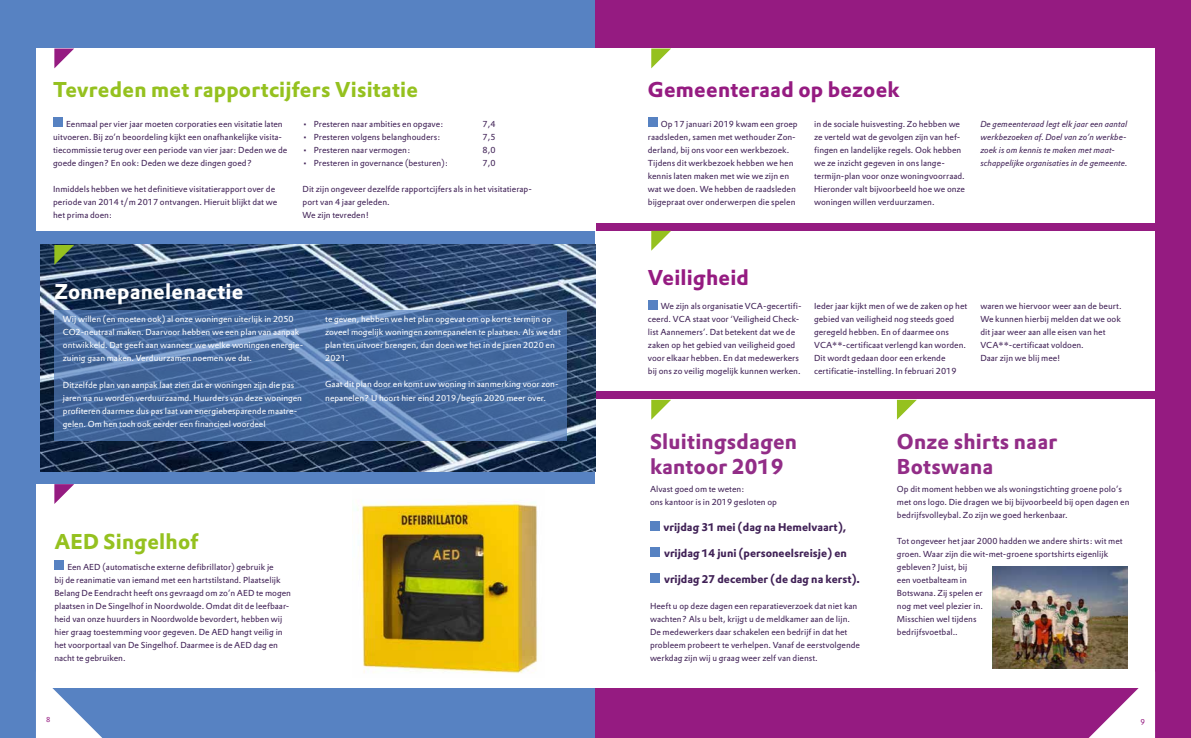
<style>
.page{position:relative;width:1191px;height:738px;background:#fff}
.page>*{position:absolute;margin:0;border:0;box-sizing:border-box;transform-origin:0 0}
.t1{font:700 21px/25.2px "DTL Prokyon TOT";letter-spacing:.01em;color:#922d87}
.t2{font:700 21px "DTL Prokyon TOT";letter-spacing:.01em;color:#95c11f}
.t3{font:700 21px "DTL Prokyon TOT";letter-spacing:.01em;color:#951b81}
.t4{font:700 21px "DTL Prokyon TOT";letter-spacing:.01em;color:#fff}
.t5{font:700 11px "DTL Prokyon TOT";color:#402156}
.t6{font:8.5px/13px "DTL Prokyon TOT";color:#402156}
.t7{font:8.5px/13px "DTL Prokyon TOT";color:#fff}
.t8{font:italic 8.5px/13px "DTL Prokyon TOT";color:#402156}
.t9{font:8px "DTL Prokyon TOT";color:#951b81}
.t10{font:7px "DTL Prokyon TOT";color:#951b81}
</style>
<div class="page">
<div style="left:0;top:0;width:595px;height:737px;background:#5782c2"></div>
<div style="left:595px;top:0;width:596px;height:737px;background:#951b81"></div>
<div style="left:595px;top:399px;width:560px;height:288px;background:#fff"></div>
<div style="left:36px;top:483px;width:559px;height:204px;background:#fff"></div>
<div style="left:595px;top:48px;width:560px;height:175px;background:#fff"></div>
<div style="left:36px;top:48px;width:559px;height:183px;background:#fff"></div>
<div style="left:595px;top:231px;width:560px;height:159px;background:#fff"></div>
<img style="left:40px;top:245px;width:555px;height:225px">
<svg style="left:651px;top:48px;width:20px;height:20px"></svg>
<svg style="left:651px;top:231px;width:20px;height:19px"></svg>
<svg style="left:651px;top:399px;width:20px;height:20px"></svg>
<svg style="left:897px;top:399px;width:19px;height:20px"></svg>
<svg style="left:54px;top:48px;width:20px;height:21px"></svg>
<svg style="left:54px;top:245px;width:20px;height:19px"></svg>
<svg style="left:54px;top:483px;width:20px;height:20px"></svg>
<div style="left:648px;top:117px;width:9px;height:10px;background:#5782c2"></div>
<div style="left:648px;top:299px;width:9px;height:10px;background:#5782c2"></div>
<div style="left:650px;top:520px;width:9px;height:10px;background:#5782c2"></div>
<div style="left:650px;top:546px;width:9px;height:10px;background:#5782c2"></div>
<div style="left:650px;top:572px;width:9px;height:10px;background:#5782c2"></div>
<img style="left:992px;top:566px;width:135px;height:102px">
<div style="left:53px;top:117px;width:10px;height:10px;background:#5782c2"></div>
<svg style="left:54px;top:310px;width:513px;height:130px;background:#486ca1"></svg>
<div style="left:54px;top:559px;width:10px;height:10px;background:#5782c2"></div>
<img style="left:357px;top:501px;width:181px;height:173px">
<svg style="left:1075px;top:687px;width:80px;height:50px"></svg>
<svg style="left:36px;top:687px;width:66px;height:50px"></svg>
<h1 class="t2" style="left:53px;top:75px;width:366px">Tevreden met rapportcijfers Visitatie</h1>
<p class="t6" style="left:53px;top:117px;width:236px;text-indent:13px">Eenmaal per vier jaar moeten corporaties een visitatie laten uitvoeren. Bij zo’n beoordeling kijkt een onafhankelijke visita&shy;tiecommissie terug over een periode van vier jaar: Deden we de goede dingen? En ook: Deden we deze dingen goed?</p>
<p class="t6" style="left:53px;top:182px;width:226px">Inmiddels hebben we het definitieve visitatierapport over de periode van 2014 t/m 2017 ontvangen. Hieruit blijkt dat we het prima doen:</p>
<p class="t6" style="left:302px;top:117px;width:142px">• Presteren naar ambities en opgave:</p>
<p class="t6" style="left:482px;top:117px;width:14px">7,4</p>
<p class="t6" style="left:302px;top:130px;width:140px">• Presteren volgens belanghouders:</p>
<p class="t6" style="left:482px;top:130px;width:14px">7,5</p>
<p class="t6" style="left:302px;top:143px;width:109px">• Presteren naar vermogen:</p>
<p class="t6" style="left:482px;top:143px;width:14px">8,0</p>
<p class="t6" style="left:302px;top:156px;width:147px">• Presteren in governance (besturen):</p>
<p class="t6" style="left:482px;top:156px;width:14px">7,0</p>
<p class="t6" style="left:302px;top:182px;width:231px">Dit zijn ongeveer dezelfde rapportcijfers als in het visitatierap&shy;port van 4 jaar geleden.<br>We zijn tevreden!</p>
<h1 class="t4" style="left:54px;top:277px;width:191px">Zonnepanelenactie</h1>
<p class="t7" style="left:63px;top:312px;width:242px">Wij willen (en moeten ook) al onze woningen uiterlijk in 2050<br>CO2-neutraal maken. Daarvoor hebben we een plan van aanpak ontwikkeld. Dat geeft aan wanneer we welke woningen energie&shy;zuinig gaan maken. Verduurzamen noemen we dat.</p>
<p class="t7" style="left:63px;top:377px;width:241px">Ditzelfde plan van aanpak laat zien dat er woningen zijn die pas jaren na nu worden verduurzaamd. Huurders van deze woningen profiteren daarmee dus pas laat van energiebesparende maatre&shy;gelen. Om hen toch ook eerder een financieel voordeel</p>
<p class="t7" style="left:325px;top:312px;width:237px">te geven, hebben we het plan opgevat om op korte termijn op zoveel mogelijk woningen zonnepanelen te plaatsen. Als we dat plan ten uitvoer brengen, dan doen we het in de jaren 2020 en 2021.</p>
<p class="t7" style="left:325px;top:377px;width:235px">Gaat dit plan door en komt uw woning in aanmerking voor zon&shy;nepanelen? U hoort hier eind 2019/begin 2020 meer over.</p>
<h1 class="t2" style="left:54px;top:527px;width:145px">AED Singelhof</h1>
<p class="t6" style="left:54px;top:559px;width:238px;text-indent:13px">Een AED (automatische externe defibrillator) gebruik je<br>bij de reanimatie van iemand met een hartstilstand. Plaatselijk Belang De Eendracht heeft ons gevraagd om zo’n AED te mogen plaatsen in De Singelhof in Noordwolde. Omdat dit de leefbaar&shy;heid van onze huurders in Noordwolde bevordert, hebben wij hier graag toestemming voor gegeven. De AED hangt veilig in het voorportaal van De Singelhof. Daarmee is de AED dag en nacht te gebruiken.</p>
<h1 class="t3" style="left:648px;top:75px;width:253px">Gemeenteraad op bezoek</h1>
<p class="t6" style="left:648px;top:117px;width:151px;text-indent:13px">Op 17 januari 2019 kwam een groep raadsleden, samen met wethouder Zon&shy;derland, bij ons voor een werkbezoek.<br>Tijdens dit werkbezoek hebben we hen kennis laten maken met wie we zijn en wat we doen. We hebben de raadsleden bijgepraat over onderwerpen die spelen</p>
<p class="t6" style="left:814px;top:117px;width:152px">in de sociale huisvesting. Zo hebben we ze verteld wat de gevolgen zijn van hef&shy;fingen en landelijke regels. Ook hebben we ze inzicht gegeven in ons lange&shy;termijn-plan voor onze woningvoorraad.<br>Hieronder valt bijvoorbeeld hoe we onze woningen willen verduurzamen.</p>
<p class="t8" style="left:980px;top:117px;width:148px">De gemeenteraad legt elk jaar een aantal werkbezoeken af. Doel van zo’n werkbe&shy;zoek is om kennis te maken met maat&shy;schappelijke organisaties in de gemeente.</p>
<h1 class="t3" style="left:648px;top:263px;width:103px">Veiligheid</h1>
<p class="t6" style="left:648px;top:299px;width:155px;text-indent:13px">We zijn als organisatie VCA-gecertifi&shy;ceerd. VCA staat voor ‘Veiligheid Check&shy;list Aannemers’. Dat betekent dat we de zaken op het gebied van veiligheid goed voor elkaar hebben. En dat medewerkers bij ons zo veilig mogelijk kunnen werken.</p>
<p class="t6" style="left:814px;top:299px;width:155px">Ieder jaar kijkt men of we de zaken op het gebied van veiligheid nog steeds goed geregeld hebben. En of daarmee ons VCA**-certificaat verlengd kan worden.<br>Dit wordt gedaan door een erkende certificatie-instelling. In februari 2019</p>
<p class="t6" style="left:980px;top:299px;width:143px">waren we hiervoor weer aan de beurt.<br>We kunnen hierbij melden dat we ook dit jaar weer aan alle eisen van het<br>VCA**-certificaat voldoen.<br>Daar zijn we blij mee!</p>
<h1 class="t1" style="left:650px;top:428px;width:149px">Sluitingsdagen kantoor 2019</h1>
<h1 class="t1" style="left:897px;top:428px;width:162px">Onze shirts naar<br>Botswana</h1>
<p class="t6" style="left:650px;top:481px;width:128px">Alvast goed om te weten:<br>ons kantoor is in 2019 gesloten op</p>
<p class="t5" style="left:663px;top:519px;width:184px">vrijdag 31 mei (dag na Hemelvaart),</p>
<p class="t5" style="left:664px;top:545px;width:184px">vrijdag 14 juni (personeelsreisje) en</p>
<p class="t5" style="left:664px;top:571px;width:197px">vrijdag 27 december (de dag na kerst).</p>
<p class="t6" style="left:650px;top:598px;width:212px">Heeft u op deze dagen een reparatieverzoek dat niet kan wachten? Als u belt, krijgt u de meldkamer aan de lijn.<br>De medewerkers daar schakelen een bedrijf in dat het probleem probeert te verhelpen. Vanaf de eerstvolgende werkdag zijn wij u graag weer zelf van dienst.</p>
<p class="t6" style="left:897px;top:481px;width:234px">Op dit moment hebben we als woningstichting groene polo’s met ons logo. Die dragen we bij bijvoorbeeld bij open dagen en bedrijfsvolleybal. Zo zijn we goed herkenbaar.</p>
<p class="t6" style="left:897px;top:533px;width:227px">Tot ongeveer het jaar 2000 hadden we andere shirts: wit met groen. Waar zijn die wit-met-groene sportshirts eigenlijk gebleven? Juist, bij<br>een voetbalteam in<br>Botswana. Zij spelen er<br>nog met veel plezier in.<br>Misschien wel tijdens<br>bedrijfsvoetbal..</p>
<p class="t10" style="left:46px;top:714px;width:6px">8</p>
<p class="t9" style="left:1140px;top:714px;width:6px">9</p>
</div>
